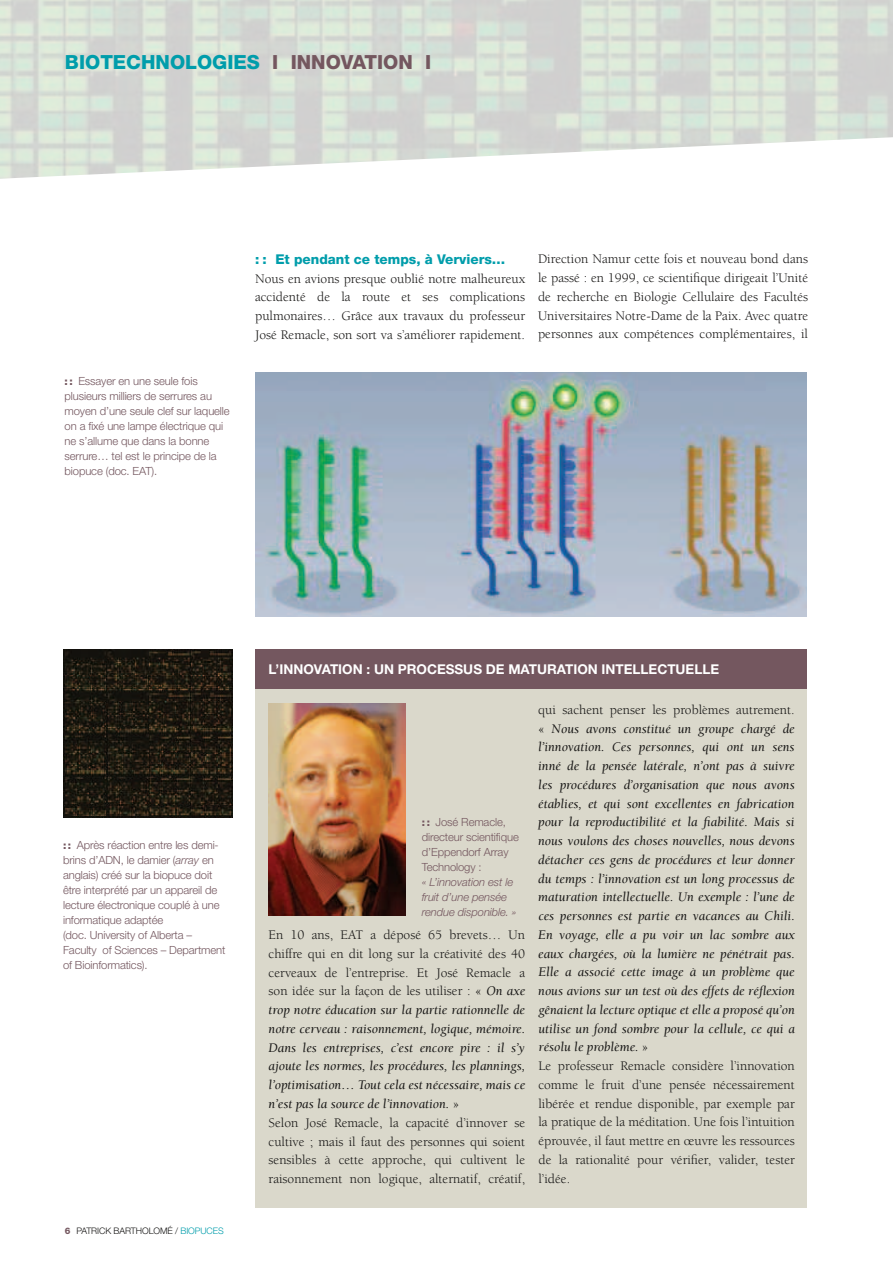
<style>
.page{position:relative;width:893px;height:1263px;background:#fff}
.page>*{position:absolute;margin:0;border:0;box-sizing:border-box;transform-origin:0 0}
.t1{font:800 19.5px "Helvetica Neue LT";color:#009dab}
.t2{font:800 19.5px "Helvetica Neue LT";color:#74575f}
.t3{font:italic 13.5px/18.8px "Berkeley LT";color:#161514}
.t4{font:13.5px/18.8px "Berkeley LT";color:#161514;text-align:justify}
.t5{font:700 13.5px "Helvetica Neue LT";color:#fff}
.t6{font:800 13.5px "Helvetica Neue LT";color:#009dab}
.t7{font:300 11.25px/15px "Helvetica Neue LT";letter-spacing:-.01em;color:#74575f}
.t8{font:italic 300 11.25px/15px "Helvetica Neue LT";letter-spacing:-.01em;color:#74575f}
.t9{font:300 9px "Helvetica Neue LT";letter-spacing:-.01em;color:#161514}
.s1{color:#74575f}
.s2{font-weight:800;font-size:10.5px}
.s3{font-style:italic}
.s4{font-weight:800;color:#74575f}
.s5{color:#009dab}
.s6{font-style:normal}
</style>
<div class="page">
<svg style="left:0;top:137px;width:893px;height:42px"></svg>
<div style="left:255px;top:685px;width:552px;height:523px;background:#dad8cb"></div>
<img style="left:255px;top:372px;width:552px;height:244px">
<img style="left:63px;top:649px;width:170px;height:168px">
<div style="left:255px;top:649px;width:552px;height:40px;background:#74575f"></div>
<img style="left:269px;top:704px;width:137px;height:211px">
<h1 class="t1" style="left:65px;top:50px;width:247px">BIOTECHNOLOGIES <span class="s1">I Inno</span></h1>
<h1 class="t2" style="left:341px;top:50px;width:37px">vation</h1>
<h1 class="t2" style="left:425px;top:50px;width:8px">I</h1>
<p class="t7" style="left:65px;top:374px;width:167px"><span class="s2">: :</span> Essayer en une seule fois plusieurs milliers de serrures au moyen d’une seule clef sur laquelle on a fixé une lampe électrique qui ne s’allume que dans la bonne serrure… tel est le principe de la biopuce (doc. EAT).</p>
<p class="t6" style="left:255px;top:251px;width:252px">: : Et pendant ce temps, à Verviers…</p>
<p class="t4" style="left:255px;top:269px;width:272px">Nous en avions presque oublié notre malheureux accidenté de la route et ses complications pulmonaires… Grâce aux travaux du professeur José Remacle, son sort va s’améliorer rapidement.</p>
<p class="t4" style="left:538px;top:250px;width:272px">Direction Namur cette fois et nouveau bond dans le passé : en 1999, ce scientifique dirigeait l’Unité de recherche en Biologie Cellulaire des Facultés Universitaires Notre-Dame de la Paix. Avec quatre personnes aux compétences complémentaires, il</p>
<p class="t7" style="left:63px;top:837px;width:164px"><span class="s2">: :</span> Après réaction entre les demi&shy;brins d’ADN, le damier (<span class="s3">array</span> en anglais) créé sur la biopuce doit être interprété par un appareil de lecture électronique couplé à une informatique adaptée<br>(doc. University of Alberta –<br>Faculty of Sciences – Department of Bioinformatics).</p>
<p class="t9" style="left:65px;top:1226px;width:160px"><span class="s4">6</span> Patrick Bartholomé / <span class="s5">biopuces</span></p>
<p class="t5" style="left:269px;top:661px;width:452px">L’INNOVATION : UN PROCESSUS DE MATURATION INTELLECTUELLE</p>
<p class="t7" style="left:422px;top:814px;width:99px"><span class="s2">: :</span> José Remacle, directeur scientifique d’Eppendorf Array<br>Technology :</p>
<p class="t8" style="left:422px;top:874px;width:96px">« L’innovation est le fruit d’une pensée rendue disponible. »</p>
<p class="t4" style="left:269px;top:926px;width:258px;text-align:left">En 10 ans, EAT a déposé 65 brevets… Un chiffre qui en dit long sur la créativité des 40 cerveaux de l’entreprise. Et José Remacle a son idée sur la façon de les utiliser : « <span class="s3">On axe trop notre éducation sur la partie rationnelle de notre cerveau : raisonnement, logique, mémoire.<br>Dans les entreprises, c’est encore pire : il s’y ajoute les normes, les procédures, les plannings, l’optimisation… Tout cela est nécessaire, mais ce n’est pas la source de l’innovation.</span> »<br>Selon José Remacle, la capacité d’innover se cultive ; mais il faut des personnes qui soient sensibles à cette approche, qui cultivent le raisonnement non logique, alternatif, créatif,</p>
<p class="t3" style="left:538px;top:700px;width:258px"><span class="s6">qui sachent penser les problèmes autrement. «</span> Nous avons constitué un groupe chargé de l’innovation. Ces personnes, qui ont un sens inné de la pensée latérale, n’ont pas à suivre les procédures d’organisation que nous avons établies, et qui sont excellentes en fabrication pour la reproductibilité et la fiabilité. Mais si nous voulons des choses nouvelles, nous devons détacher ces gens de procédures et leur donner du temps : l’innovation est un long processus de maturation intellectuelle. Un exemple : l’une de ces personnes est partie en vacances au Chili.<br>En voyage, elle a pu voir un lac sombre aux eaux chargées, où la lumière ne pénétrait pas.<br>Elle a associé cette image à un problème que nous avions sur un test où des effets de réflexion gênaient la lecture optique et elle a proposé qu’on utilise un fond sombre pour la cellule, ce qui a résolu le problème. <span class="s6">»<br>Le professeur Remacle considère l’innovation comme le fruit d’une pensée nécessairement libérée et rendue disponible, par exemple par la pratique de la méditation. Une fois l’intuition éprouvée, il faut mettre en œuvre les ressources de la rationalité pour vérifier, valider, tester l’idée.</span></p>
</div>
